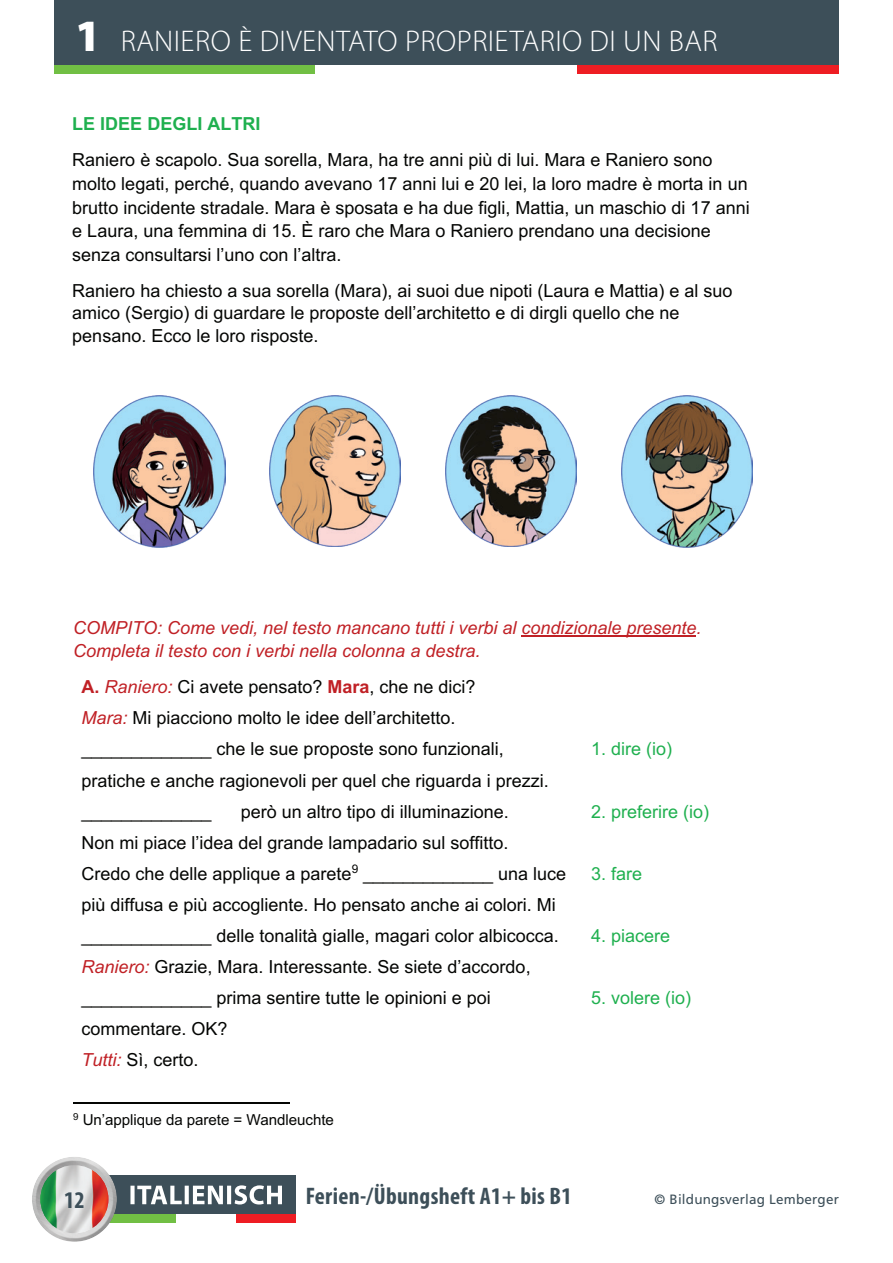
<style>
.page{position:relative;width:893px;height:1263px;background:#fff}
.page>*{position:absolute;margin:0;border:0;box-sizing:border-box;transform-origin:0 0}
.t1{font:300 30px "Myriad Pro";letter-spacing:.015em;color:#fff}
.t2{font:700 condensed 24px "Myriad Pro";letter-spacing:.015em;color:#3d4f59}
.t3{font:18px/31px "Arial";color:#040503}
.t4{font:italic 18px/23.7px "Arial";color:#c02025}
.t5{font:18px "Arial";color:#1fb04f}
.t6{font:700 18px "Arial";color:#1fb04f}
.t7{font:16.5px "Calibri";color:#040503}
.t8{font:15.15px "Arial";letter-spacing:-.005em;color:#040503}
.t9{font:13.5px "Frutiger LT Std";letter-spacing:.015em;color:#3d4f59}
.s1{font-weight:900;font-size:45px}
.s2{font-weight:700;color:#c02025}
.s3{font-style:italic;color:#c02025}
</style>
<div class="page">
<div style="left:54px;top:0;width:785px;height:65px;background:#3d4f59"></div>
<div style="left:54px;top:65px;width:262px;height:8px;background:#71bf44"></div>
<div style="left:577px;top:65px;width:262px;height:8px;background:#ee1d23"></div>
<div style="left:101px;top:1176px;width:195px;height:38px;background:#3d4f59"></div>
<div style="left:101px;top:1214px;width:75px;height:8px;background:#71bf44"></div>
<div style="left:236px;top:1214px;width:60px;height:8px;background:#ee1d23"></div>
<div style="left:31px;top:1155px;width:88px;height:82px;background:#fff;opacity:.75"></div>
<div style="left:31px;top:1161px;width:88px;height:81px;background:#231f20;opacity:.25"></div>
<svg style="left:130px;top:1185px;width:152px;height:19px"></svg>
<hr style="left:521px;top:635px;width:175px;height:2px;background:#c02025">
<hr style="left:73px;top:1103px;width:216px;height:1px;background:#040503">
<img style="left:94px;top:396px;width:131px;height:151px">
<img style="left:621px;top:396px;width:131px;height:151px">
<img style="left:445px;top:396px;width:132px;height:151px">
<img style="left:269px;top:396px;width:132px;height:151px">
<h1 class="t1" style="left:75px;top:25px;width:644px"><span class="s1">1</span> RANIERO È DIVENTATO PROPRIETARIO DI UN BAR</h1>
<p class="t6" style="left:72px;top:111px;width:190px">LE IDEE DEGLI ALTRI</p>
<p class="t3" style="left:72px;top:148px;width:679px;line-height:23.7px">Raniero è scapolo. Sua sorell , Mara, h tre nni più di lui. Mara e Ranier sono molto legati, p rché, quando avevano 17 anni lui e 20 lei, la loro madre è morta in un brutto inciden e tradale. Mara è sposata e ha due figli, Mattia, un maschio di 17 anni e Laura, una femmina di 15. È raro che Mara o Raniero prendano una decisione senza consultarsi l’uno con l’altra.</p>
<p class="t3" style="left:72px;top:279px;width:662px;line-height:22.4px">Raniero ha chiesto a sua sorella (Mara), ai suoi due nipoti (Laura e Mattia) e al suo amico (Sergio) di guardare le proposte dell’architetto e di dirgli quello che ne pensano. Ecco le loro risposte.</p>
<p class="t3" style="left:73px;top:147px;width:679px;line-height:23.7px">brutto incidente stradale. Mara è sposata e ha due figli, Mattia, un maschio di 17 anni e Laura, una femmina di 15. È raro che Mara o Raniero prendano una decisione senza consultarsi l’uno con l’altra.</p>
<p class="t3" style="left:73px;top:272px;width:248px">pensano. Ecco le loro risposte.</p>
<p class="t4" style="left:73px;top:616px;width:630px">COMPITO: Come vedi, nel testo mancano tutti i verbi al condizionale presente.<br>Completa il testo con i verbi nella colonna a destra.</p>
<p class="t3" style="left:81px;top:671px;width:469px"><span class="s2">A.</span> <span class="s3">Raniero:</span> Ci avete pensato? <span class="s2">Mara</span>, che ne dici?<br><span class="s3">Mara:</span> Mi piacciono molto le idee dell’architetto. _____________ che le sue proposte sono funzionali, pratiche e anche ragionevoli per quel che riguarda i prezzi. _____________</p>
<p class="t5" style="left:591px;top:737px;width:83px">1. dire (io)</p>
<p class="t5" style="left:591px;top:799px;width:120px">2. preferire (io)</p>
<p class="t3" style="left:81px;top:796px;width:486px;text-indent:159px">però un altro tipo di illuminazione.<br>Non mi piace l’idea del grande lampadario sul soffitto.<br>Credo che delle applique a parete<sup>9</sup> _____________ una luce più diffusa e più accogliente. Ho pensato anche ai colori. Mi _____________ delle tonalità gialle, magari color albicocca.<br><span class="s3">Raniero:</span> Grazie, Mara. Interessante. Se siete d’accordo, _____________ prima sentire tutte le opinioni e poi commentare. OK?<br><span class="s3">Tutti:</span> Sì, certo.</p>
<p class="t5" style="left:591px;top:861px;width:53px">3. fare</p>
<p class="t3" style="left:81px;top:844px;width:132px">_____________</p>
<p class="t5" style="left:591px;top:923px;width:81px">4. piacere</p>
<p class="t5" style="left:591px;top:985px;width:102px">5. volere (io)</p>
<p class="t8" style="left:73px;top:1110px;width:262px"><sup>9</sup> Un’applique da parete = Wandleuchte</p>
<p class="t7" style="left:404px;top:1175px;width:18px">10</p>
<h2 class="t2" style="left:64px;top:1187px;width:22px">12</h2>
<h2 class="t2" style="left:306px;top:1183px;width:267px">Ferien-/Übungsheft A1+ bis B1</h2>
<p class="t9" style="left:655px;top:1191px;width:186px">© Bildungsverlag Lemberger</p>
</div>
